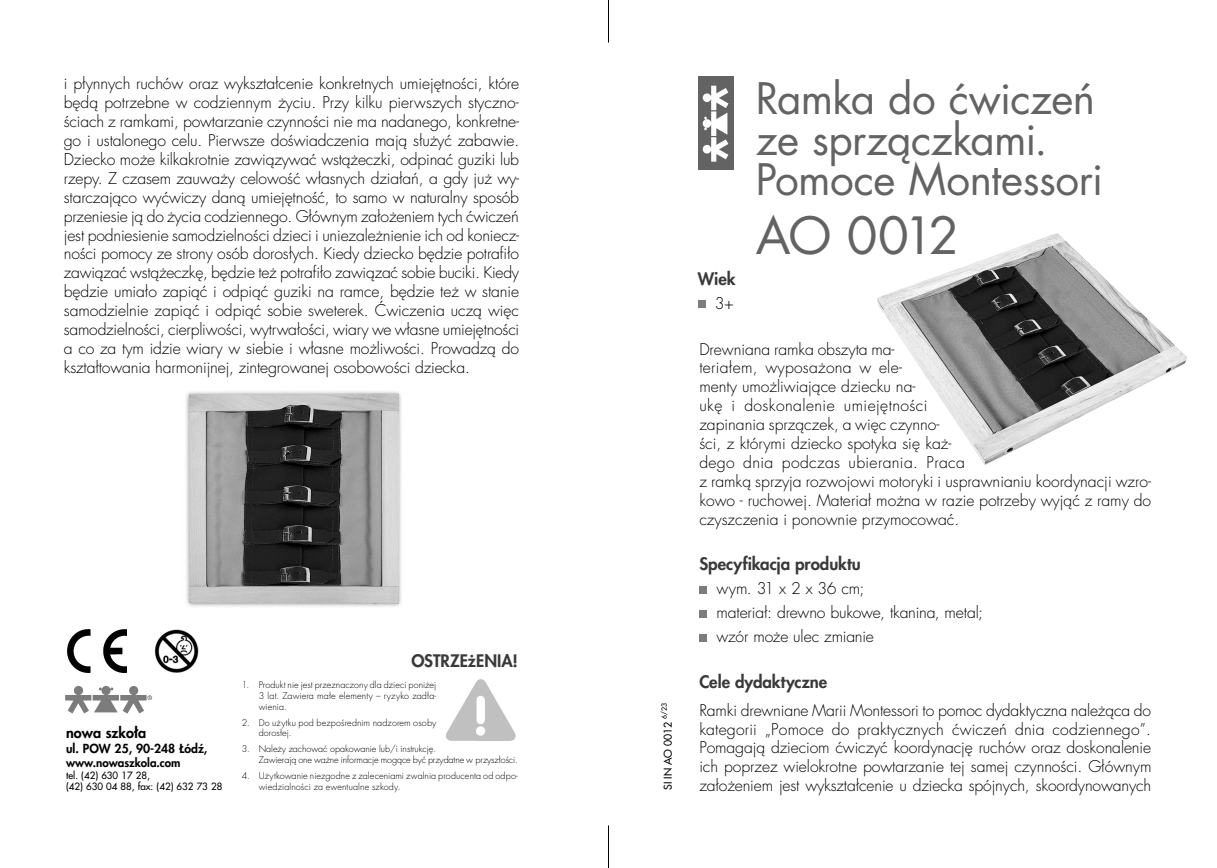
<style>
.page{position:relative;width:1217px;height:868px;background:#fff}
.page>*{position:absolute;margin:0;border:0;box-sizing:border-box;transform-origin:0 0}
.t1{font:49.95px "Futura LTS Book";letter-spacing:-.075em;color:#636363}
.t2{font:42.3px/40.5px "Futura LTS Book";letter-spacing:-.015em;color:#636363}
.t3{font:800 16.8px "Futura LTS";color:#393939}
.t4{font:300 15.75px/18.9px "Futura LTS";color:#000}
.t5{font:800 14.4px "Futura LTS";color:#000}
.t6{font:800 12.15px "Futura LTS";color:#000}
.t7{font:800 11.55px "Futura LTS";color:#000}
.t8{font:10.5px "Futura LTS";color:#000}
.t9{font:9.75px/11.7px "Futura LTS";color:#000}
.t10{font:300 9px/10.8px "Futura LTS";letter-spacing:.005em;color:#000}
.t11{font:6.9px "Futura LTS";color:#000}
</style>
<div class="page">
<img style="left:877px;top:233px;width:309px;height:232px">
<hr style="left:608px;top:0;width:1px;height:43px;background:#000">
<hr style="left:608px;top:825px;width:1px;height:42px;background:#000">
<div style="left:699px;top:586px;width:7px;height:7px;background:#7c7c7c"></div>
<div style="left:699px;top:610px;width:7px;height:7px;background:#7c7c7c"></div>
<div style="left:699px;top:634px;width:7px;height:7px;background:#7c7c7c"></div>
<div style="left:697px;top:77px;width:36px;height:93px;background:#636363"></div>
<svg style="left:702px;top:86px;width:26px;height:76px"></svg>
<img style="left:67px;top:629px;width:59px;height:43px">
<img style="left:446px;top:679px;width:70px;height:62px">
<svg style="left:65px;top:686px;width:87px;height:27px"></svg>
<div style="left:697px;top:300px;width:8px;height:8px;background:#7c7c7c"></div>
<img style="left:154px;top:629px;width:45px;height:44px">
<img style="left:186px;top:391px;width:215px;height:216px">
<p class="t4" style="left:64px;top:74px;width:457px;text-align:justify">i płynnych ruchów oraz wykształcenie konkretnych umiejętności, które będą potrzebne w codziennym życiu. Przy kilku pierwszych styczno&shy;ściach z ramkami, powtarzanie czynności nie ma nadanego, konkretne&shy;go i ustalonego celu. Pierwsze doświadczenia mają służyć zabawie.<br>Dziecko może kilkakrotnie zawiązywać wstążeczki, odpinać guziki lub rzepy. Z czasem zauważy celowość własnych działań, a gdy już wy&shy;starczająco wyćwiczy daną umiejętność, to samo w naturalny sposób przeniesie ją do życia codziennego. Głównym założeniem tych ćwiczeń jest podniesienie samodzielności dzieci i uniezależnienie ich od koniecz&shy;ności pomocy ze strony osób dorosłych. Kiedy dziecko będzie potrafiło zawiązać wstążeczkę, będzie też potrafiło zawiązać sobie buciki. Kiedy będzie umiało zapiąć i odpiąć guziki na ramce, będzie też w stanie samodzielnie zapiąć i odpiąć sobie sweterek. Ćwiczenia uczą więc samodzielności, cierpliwości, wytrwałości, wiary we własne umiejętności a co za tym idzie wiary w siebie i własne możliwości. Prowadzą do kształtowania harmonijnej, zintegrowanej osobowości dziecka.</p>
<p class="t5" style="left:66px;top:723px;width:82px">nowa szko³a</p>
<p class="t6" style="left:66px;top:740px;width:143px">ul. POW 25, 90-248 £ódŸ,</p>
<p class="t7" style="left:66px;top:754px;width:116px">www.nowaszkola.com</p>
<p class="t9" style="left:66px;top:769px;width:158px">tel. (42) 630 17 28,<br>(42) 630 04 88, fax: (42) 632 73 28</p>
<p class="t3" style="left:411px;top:649px;width:108px">OSTRZE¿ENIA!</p>
<p class="t10" style="left:259px;top:679px;width:179px;text-align:justify;text-indent:-17px">1. Produkt nie jest przeznaczony dla dzieci poni¿ej 3 lat. Zawiera małe elementy – ryzyko zadła&shy;wienia.</p>
<p class="t10" style="left:259px;top:717px;width:179px;text-indent:-17px">2. Do u¿ytku pod bezpoœrednim nadzorem osoby doros³ej.</p>
<p class="t10" style="left:259px;top:743px;width:261px;text-indent:-17px">3. Nale¿y zachowaæ opakowanie lub/i instrukcjê.<br>Zawieraj¹ one wa¿ne informacje mog¹ce byæ przydatne w przysz³oœci.</p>
<p class="t10" style="left:259px;top:770px;width:261px;text-indent:-17px">4. Użytkowanie niezgodne z zaleceniami zwalnia producenta od odpo&shy;wiedzialnoœci za ewentualne szkody.</p>
<p class="t11" style="left:659px;top:718px;width:17px;rotate:-90deg">6/23</p>
<p class="t8" style="left:660px;top:789px;width:70px;rotate:-90deg">SI IN AO 0012</p>
<p class="t3" style="left:697px;top:267px;width:39px">Wiek</p>
<p class="t4" style="left:714px;top:294px;width:21px">3+</p>
<h2 class="t2" style="left:755px;top:79px;width:349px">Ramka do ćwiczeń ze sprzączkami.<br>Pomoce Montessori</h2>
<h1 class="t1" style="left:755px;top:203px;width:205px">AO 0012</h1>
<p class="t4" style="left:699px;top:339px;width:453px">Drewniana ramka obszyta ma-<br>teriałem, wyposażona w ele-<br>menty umożliwiające dziecku na-<br>ukę i doskonalenie umiejętności<br>zapinania sprzączek, a więc czynno-<br>ści, z którymi dziecko spotyka się każ-<br>dego dnia podczas ubierania. Praca<br>z ramką sprzyja rozwojowi motoryki i usprawnianiu koordynacji wzro&shy;kowo - ruchowej. Materiał można w razie potrzeby wyjąć z ramy do czyszczenia i ponownie przymocować.</p>
<p class="t3" style="left:699px;top:553px;width:163px">Specyfikacja produktu</p>
<p class="t4" style="left:716px;top:577px;width:268px;line-height:24px">wym. 31 x 2 x 36 cm;<br>materiał: drewno bukowe, tkanina, metal; wzór może ulec zmianie</p>
<p class="t3" style="left:699px;top:670px;width:129px">Cele dydaktyczne</p>
<p class="t4" style="left:699px;top:700px;width:453px;text-align:justify">Ramki drewniane Marii Montessori to pomoc dydaktyczna należąca do kategorii „Pomoce do praktycznych ćwiczeń dnia codziennego”.<br>Pomagają dzieciom ćwiczyć koordynację ruchów oraz doskonalenie ich poprzez wielokrotne powtarzanie tej samej czynności. Głównym założeniem jest wykształcenie u dziecka spójnych, skoordynowanych</p>
</div>
